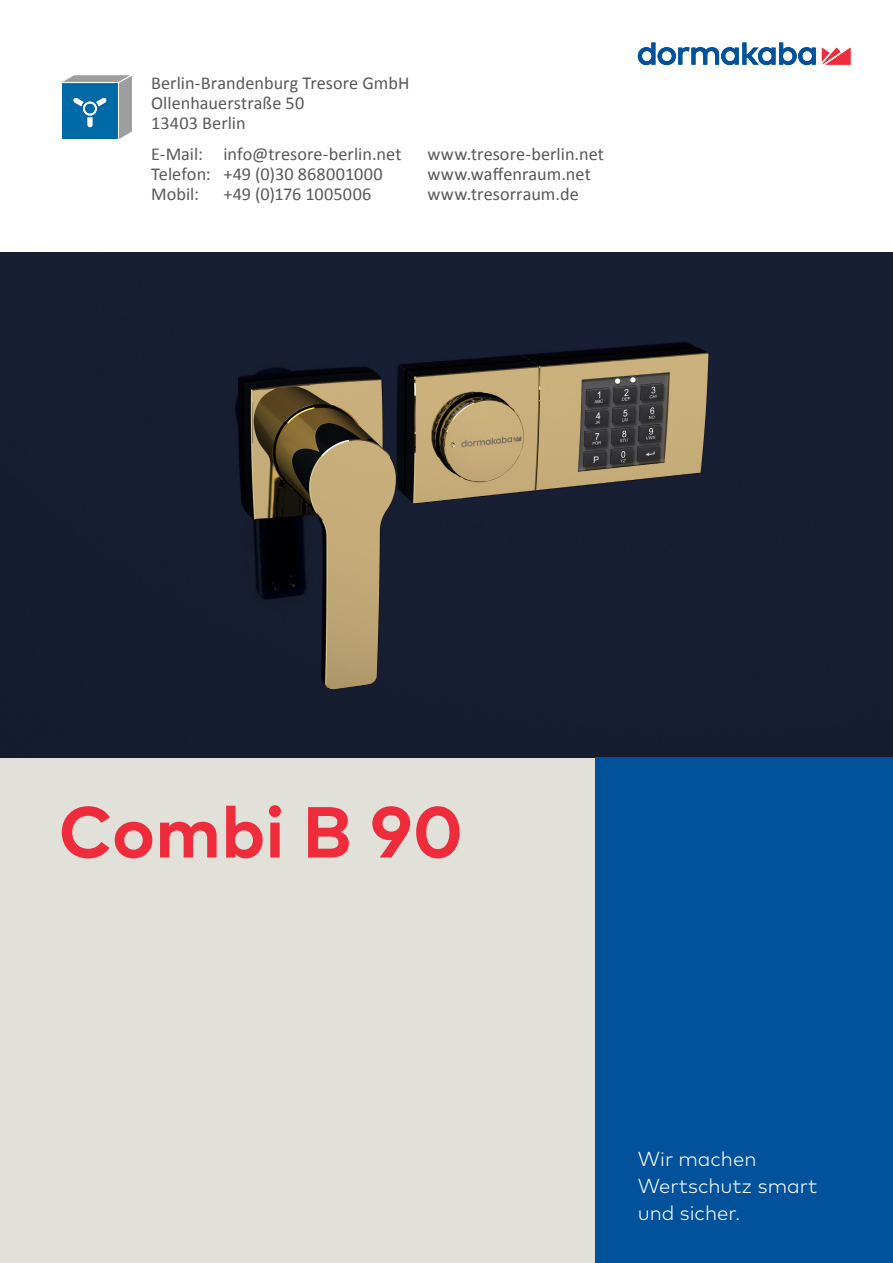
<style>
.page{position:relative;width:893px;height:1263px;background:#fff}
.page>*{position:absolute;margin:0;border:0;box-sizing:border-box;transform-origin:0 0}
.Title_48pt_54pt{font:700 72px "Mark Pro";color:#ee2c3b}
.Descriptor_14pt_18pt{font:300 20.25px/27px "Mark Pro";color:#fff}
.t1{font:18.15px/20.1px "Calibri";letter-spacing:.005em;color:#58585a}
</style>
<div class="page">
<img style="left:0;top:253px;width:893px;height:505px">
<div style="left:0;top:758px;width:595px;height:505px;background:#e2e1d9"></div>
<div style="left:595px;top:758px;width:298px;height:505px;background:#01519b"></div>
<svg style="left:822px;top:48px;width:28px;height:17px"></svg>
<svg style="left:638px;top:43px;width:178px;height:22px"></svg>
<svg style="left:62px;top:75px;width:70px;height:64px"></svg>
<p class="t1" style="left:151px;top:73px;width:260px">Berlin-Brandenburg Tresore GmbH<br>Ollenhauerstraße 50<br>13403 Berlin</p>
<p class="t1" style="left:151px;top:144px;width:252px">E-Mail: info@tresore-berlin.net<br>Telefon: +49 (0)30 868001000<br>Mobil:</p>
<p class="t1" style="left:223px;top:184px;width:150px">+49 (0)176 1005006</p>
<p class="t1" style="left:427px;top:144px;width:178px">www.tresore-berlin.net www.waffenraum.net www.tresorraum.de</p>
<p class="Title_48pt_54pt" style="left:58px;top:777px;width:406px">Combi B 90</p>
<p class="Descriptor_14pt_18pt" style="left:638px;top:1143px;width:120px">Wir machen</p>
<p class="Descriptor_14pt_18pt" style="left:638px;top:1170px;width:181px">Wertschutz smart und sicher.</p>
</div>
